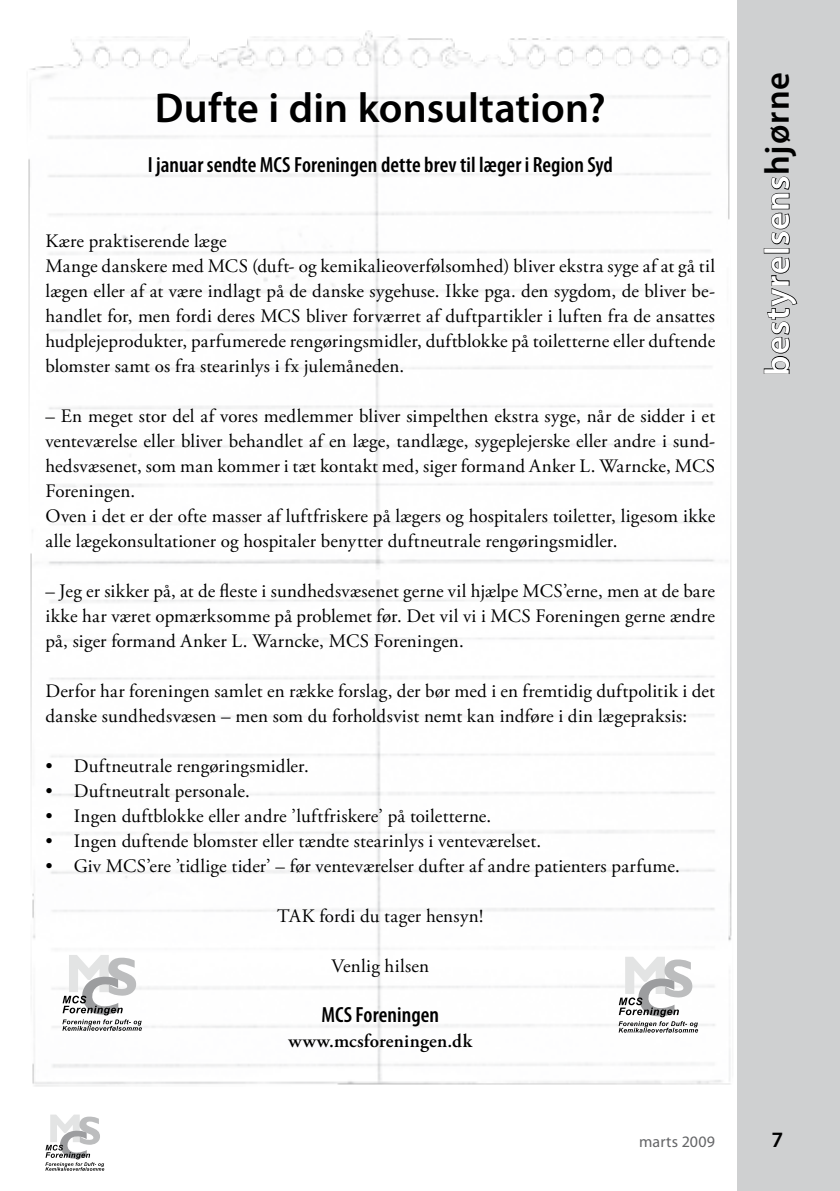
<style>
.page{position:relative;width:840px;height:1191px;background:#fff}
.page>*{position:absolute;margin:0;border:0;box-sizing:border-box;transform-origin:0 0}
.t1{font:600 42px "Myriad Pro";letter-spacing:.005em;color:#000}
.t2{font:600 34.4px "Myriad Pro";letter-spacing:.03em;color:#fff}
.t3{font:600 condensed 22px "Myriad Pro";letter-spacing:.005em;color:#000}
.t4{font:19px/25px "Adobe Garamond Pro";letter-spacing:.01em;color:#000}
.t5{font:600 19px "Adobe Garamond Pro";letter-spacing:.01em;color:#000}
.t6{font:16px "Myriad Pro";letter-spacing:.015em;color:#646567}
.s1{color:#000}
</style>
<div class="page">
<div style="left:737px;top:0;width:102px;height:1191px;background:#cfd0d1"></div>
<svg style="left:45px;top:1121px;width:59px;height:50px"></svg>
<img style="left:28px;top:30px;width:770px;height:1091px">
<svg style="left:62px;top:955px;width:80px;height:76px"></svg>
<svg style="left:618px;top:956px;width:79px;height:77px"></svg>
<h1 class="t1" style="left:155px;top:81px;width:452px">Dufte i din konsultation?</h1>
<p class="t3" style="left:148px;top:151px;width:466px">I januar sendte MCS Foreningen dette brev til læger i Region Syd</p>
<p class="t4" style="left:45px;top:229px;width:671px">Kære praktiserende læge<br>Mange danskere med MCS (duft- og kemikalieoverfølsomhed) bliver ekstra syge af at gå til lægen eller af at være indlagt på de danske sygehuse. Ikke pga. den sygdom, de bliver be&shy;handlet for, men fordi deres MCS bliver forværret af duftpartikler i luften fra de ansattes hudplejeprodukter, parfumerede rengøringsmidler, duftblokke på toiletterne eller duftende blomster samt os fra stearinlys i fx julemåneden.</p>
<p class="t4" style="left:45px;top:404px;width:671px">– En meget stor del af vores medlemmer bliver simpelthen ekstra syge, når de sidder i et venteværelse eller bliver behandlet af en læge, tandlæge, sygeplejerske eller andre i sund&shy;hedsvæsenet, som man kommer i tæt kontakt med, siger formand Anker L. Warncke, MCS Foreningen.<br>Oven i det er der ofte masser af luftfriskere på lægers og hospitalers toiletter, ligesom ikke alle lægekonsultationer og hospitaler benytter duftneutrale rengøringsmidler.</p>
<p class="t4" style="left:45px;top:579px;width:671px;text-align:justify">– Jeg er sikker på, at de fleste i sundhedsvæsenet gerne vil hjælpe MCS’erne, men at de bare ikke har været opmærksomme på problemet før. Det vil vi i MCS Foreningen gerne ændre på, siger formand Anker L. Warncke, MCS Foreningen.</p>
<p class="t4" style="left:45px;top:679px;width:670px">Derfor har foreningen samlet en række forslag, der bør med i en fremtidig duftpolitik i det danske sundhedsvæsen – men som du forholdsvist nemt kan indføre i din lægepraksis:</p>
<p class="t4" style="left:45px;top:754px;width:262px">• Duftneutrale rengøringsmidler.</p>
<p class="t4" style="left:45px;top:779px;width:203px">• Duftneutralt personale.</p>
<p class="t4" style="left:45px;top:804px;width:444px">• Ingen duftblokke eller andre ’luftfriskere’ på toiletterne.</p>
<p class="t4" style="left:45px;top:829px;width:494px">• Ingen duftende blomster eller tændte stearinlys i venteværelset.</p>
<p class="t4" style="left:45px;top:854px;width:633px">• Giv MCS’ere ’tidlige tider’ – før venteværelser dufter af andre patienters parfume.</p>
<p class="t4" style="left:277px;top:904px;width:208px">TAK fordi du tager hensyn!</p>
<p class="t4" style="left:331px;top:954px;width:99px">Venlig hilsen</p>
<p class="t3" style="left:321px;top:1001px;width:119px">MCS Foreningen</p>
<p class="t5" style="left:288px;top:1030px;width:185px">www.mcsforeningen.dk</p>
<p class="t6" style="left:638px;top:1132px;width:77px">marts 2009</p>
<h2 class="t2" style="left:755px;top:375px;width:305px;rotate:-90deg">bestyrelsens<span class="s1">hjørne</span></h2>
</div>
